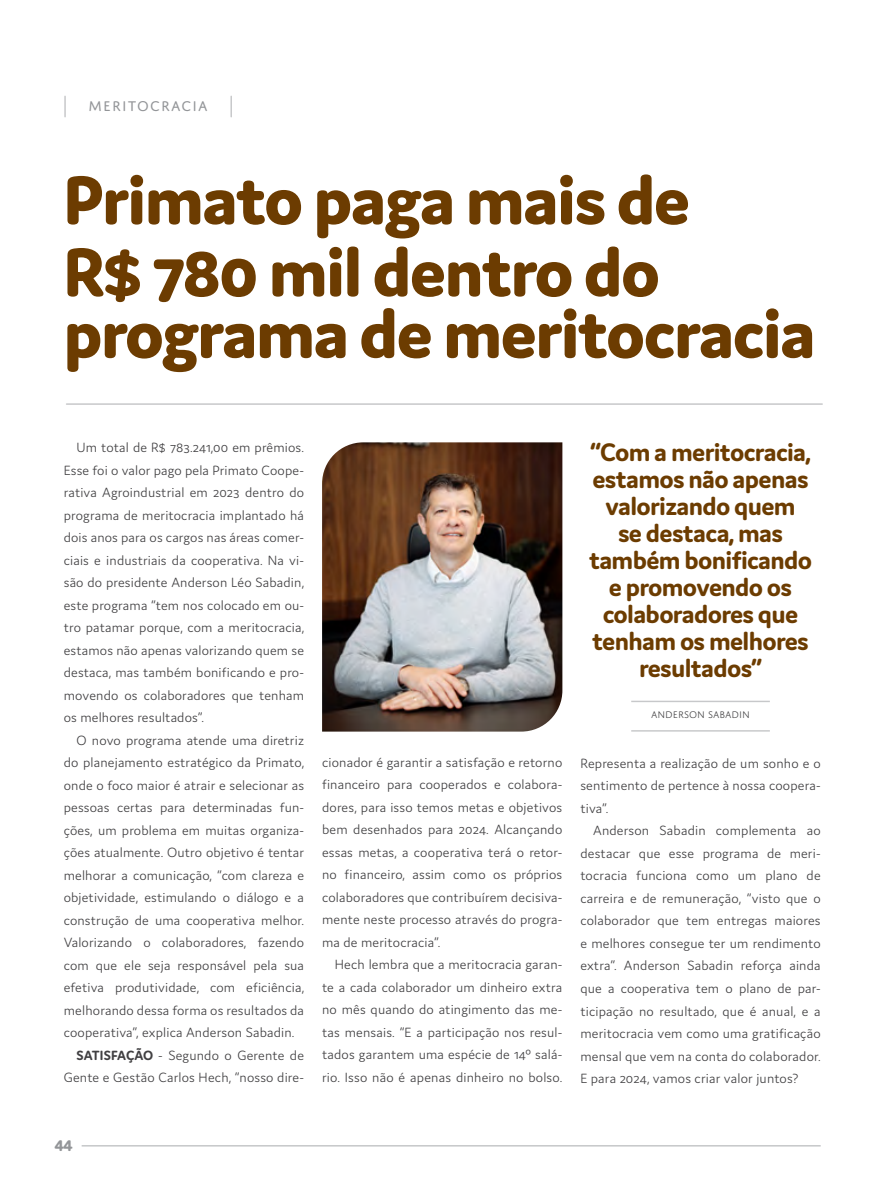
<style>
.page{position:relative;width:893px;height:1191px;background:#fff}
.page>*{position:absolute;margin:0;border:0;box-sizing:border-box;transform-origin:0 0}
.t1{font:800 73.5px/72px "Domus";letter-spacing:-.025em;color:#6c3c01}
.t2{font:700 27px/27px "Domus";letter-spacing:-.025em;color:#6c3c01;text-align:center}
.t3{font:700 16.5px "Domus Titling";color:#939598}
.t4{font:15px "Domus Titling";letter-spacing:.075em;color:#939598}
.t5{font:300 14.25px/22.5px "Domus";letter-spacing:.01em;color:#414042;text-align:justify}
.t6{font:300 10.2px "Domus Titling";color:#414042}
.s1{font-weight:700}
</style>
<div class="page">
<hr style="left:82px;top:1145px;width:739px;height:1px;background:#c5c7c9">
<hr style="left:64px;top:96px;width:2px;height:21px;background:#c7c8ca">
<hr style="left:230px;top:96px;width:2px;height:21px;background:#c7c8ca">
<hr style="left:67px;top:403px;width:755px;height:2px;background:#c7c8ca">
<hr style="left:631px;top:700px;width:139px;height:2px;background:#c7c8ca">
<hr style="left:631px;top:730px;width:139px;height:1px;background:#c7c8ca">
<img style="left:322px;top:442px;width:240px;height:289px">
<p class="t4" style="left:88px;top:97px;width:121px">MERITOCRACIA</p>
<h1 class="t1" style="left:63px;top:163px;width:628px">Primato paga mais de<br>R$ 780 mil dentro do</h1>
<h1 class="t1" style="left:63px;top:297px;width:754px">programa de meritocracia</h1>
<p class="t5" style="left:64px;top:436px;width:242px;text-indent:13px">Um total de R$ 783.241,00 em prêmios.<br>Esse foi o valor pago pela Primato Coope&shy;rativa Agroindustrial em 2023 dentro do programa de meritocracia implantado há dois anos para os cargos nas áreas comer&shy;ciais e industriais da cooperativa. Na vi&shy;são do presidente Anderson Léo Sabadin, este programa “tem nos colocado em ou&shy;tro patamar porque, com a meritocracia, estamos não apenas valorizando quem se destaca, mas também bonificando e pro&shy;movendo os colaboradores que tenham os melhores resultados”.</p>
<p class="t5" style="left:77px;top:728px;width:229px">O novo programa atende uma diretriz</p>
<p class="t5" style="left:64px;top:751px;width:242px">do planejamento estratégico da Primato,</p>
<p class="t5" style="left:64px;top:773px;width:242px">onde o foco maior é atrair e selecionar as</p>
<p class="t5" style="left:64px;top:796px;width:242px">pessoas certas para determinadas fun-</p>
<p class="t5" style="left:64px;top:818px;width:242px">ções, um problema em muitas organiza-</p>
<p class="t5" style="left:64px;top:841px;width:242px">ções atualmente. Outro objetivo é tentar</p>
<p class="t5" style="left:64px;top:863px;width:242px">melhorar a comunicação, “com clareza e</p>
<p class="t5" style="left:64px;top:886px;width:242px">objetividade, estimulando o diálogo e a</p>
<p class="t5" style="left:64px;top:908px;width:242px">construção de uma cooperativa melhor.</p>
<p class="t5" style="left:64px;top:931px;width:242px">Valorizando o colaboradores, fazendo</p>
<p class="t5" style="left:64px;top:953px;width:242px">com que ele seja responsável pela sua</p>
<p class="t5" style="left:64px;top:976px;width:242px">efetiva produtividade, com eficiência,</p>
<p class="t5" style="left:64px;top:998px;width:242px">melhorando dessa forma os resultados da</p>
<p class="t5" style="left:64px;top:1021px;width:232px">cooperativa”, explica Anderson Sabadin.</p>
<p class="t5" style="left:77px;top:1043px;width:229px"><span class="s1">SATISFAÇÃO</span> - Segundo o Gerente de</p>
<p class="t5" style="left:64px;top:1066px;width:242px">Gente e Gestão Carlos Hech, “nosso dire-</p>
<p class="t5" style="left:322px;top:751px;width:242px">cionador é garantir a satisfação e retorno financeiro para cooperados e colabora&shy;dores, para isso temos metas e objetivos bem desenhados para 2024. Alcançando essas metas, a cooperativa terá o retor&shy;no financeiro, assim como os próprios colaboradores que contribuírem decisiva&shy;mente neste processo através do progra&shy;ma de meritocracia”.</p>
<p class="t5" style="left:322px;top:953px;width:242px;text-indent:13px">Hech lembra que a meritocracia garan&shy;te a cada colaborador um dinheiro extra no mês quando do atingimento das me&shy;tas mensais. “E a participação nos resul&shy;tados garantem uma espécie de 14º salá&shy;rio. Isso não é apenas dinheiro no bolso.</p>
<h2 class="t2" style="left:589px;top:438px;width:225px">“Com a meritocracia, estamos não apenas valorizando quem<br>se destaca, mas também bonificando e promovendo os colaboradores que tenham os melhores resultados”</h2>
<p class="t6" style="left:651px;top:708px;width:101px">ANDERSON SABADIN</p>
<p class="t5" style="left:580px;top:752px;width:242px">Representa a realização de um sonho e o sentimento de pertence à nossa coopera&shy;tiva”.</p>
<p class="t5" style="left:580px;top:819px;width:242px;text-indent:13px">Anderson Sabadin complementa ao destacar que esse programa de meri&shy;tocracia funciona como um plano de carreira e de remuneração, “visto que o colaborador que tem entregas maiores e melhores consegue ter um rendimento extra”. Anderson Sabadin reforça ainda que a cooperativa tem o plano de par&shy;ticipação no resultado, que é anual, e a meritocracia vem como uma gratificação mensal que vem na conta do colaborador.<br>E para 2024, vamos criar valor juntos?</p>
<p class="t3" style="left:55px;top:1135px;width:20px">44</p>
</div>
